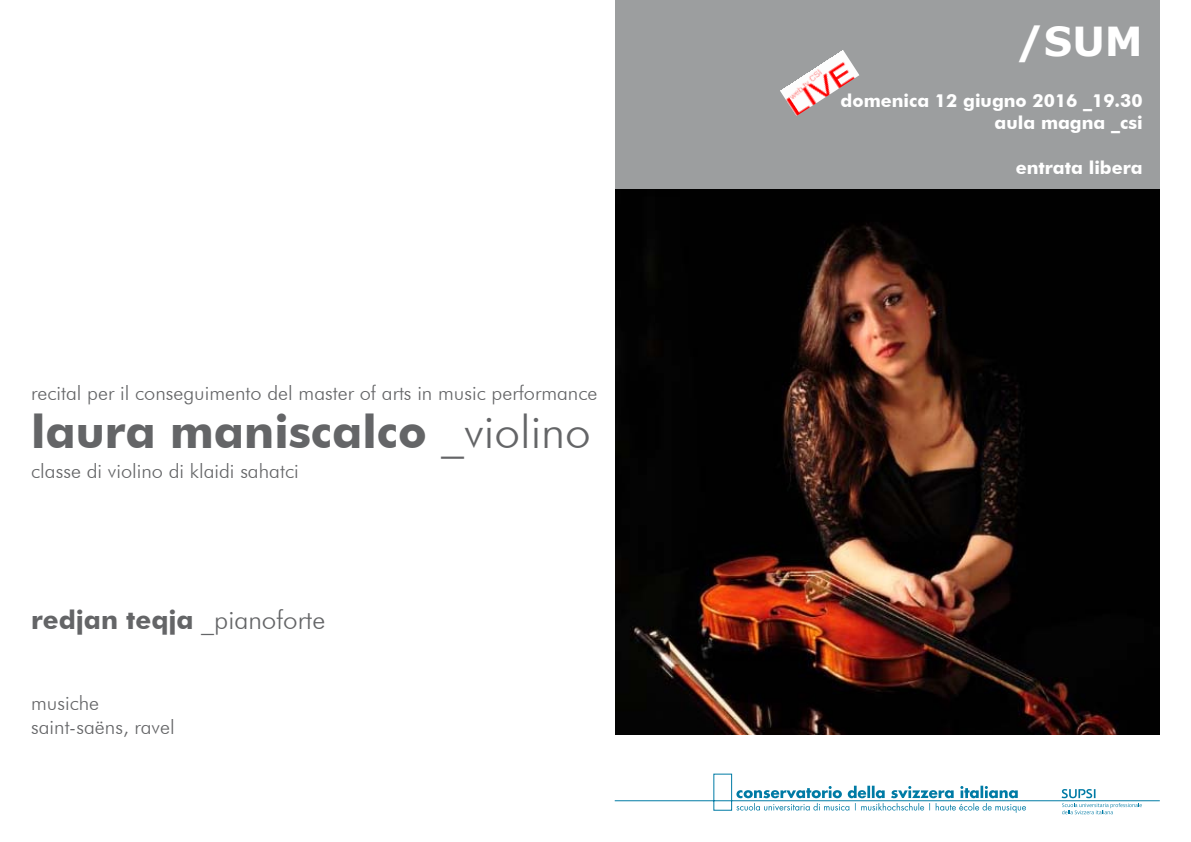
<style>
.page{position:relative;width:1191px;height:842px;background:#fff}
.page>*{position:absolute;margin:0;border:0;box-sizing:border-box;transform-origin:0 0}
.t1{font:700 46px "Futura BT";color:#646567}
.t2{font:700 40px "Verdana";color:#fff}
.t3{font:700 26px "Futura BT";color:#646567}
.t4{font:300 20px/24px "Futura BT";color:#646567}
.t5{font:700 18px/21.6px "Futura BT";color:#fff;text-align:right}
.s1{font-weight:300}
</style>
<div class="page">
<div style="left:615px;top:0;width:544px;height:190px;background:#9c9e9f"></div>
<svg style="left:614px;top:774px;width:546px;height:40px"></svg>
<img style="left:615px;top:190px;width:544px;height:544px">
<img style="left:780px;top:50px;width:79px;height:66px">
<p class="t4" style="left:31px;top:381px;width:568px">recital per il conseguimento del master of arts in music performance</p>
<h1 class="t1" style="left:31px;top:404px;width:561px">laura maniscalco <span class="s1">_violino</span></h1>
<p class="t4" style="left:31px;top:459px;width:269px">classe di violino di klaidi sahatci</p>
<h3 class="t3" style="left:31px;top:604px;width:296px">redjan teqja <span class="s1">_pianoforte</span></h3>
<p class="t4" style="left:31px;top:691px;width:145px">musiche saint-saëns, ravel</p>
<h2 class="t2" style="left:1016px;top:13px;width:128px">/SUM</h2>
<p class="t5" style="left:840px;top:90px;width:304px">domenica 12 giugno 2016 _19.30 aula magna _csi</p>
<p class="t5" style="left:1015px;top:156px;width:128px">entrata libera</p>
</div>
